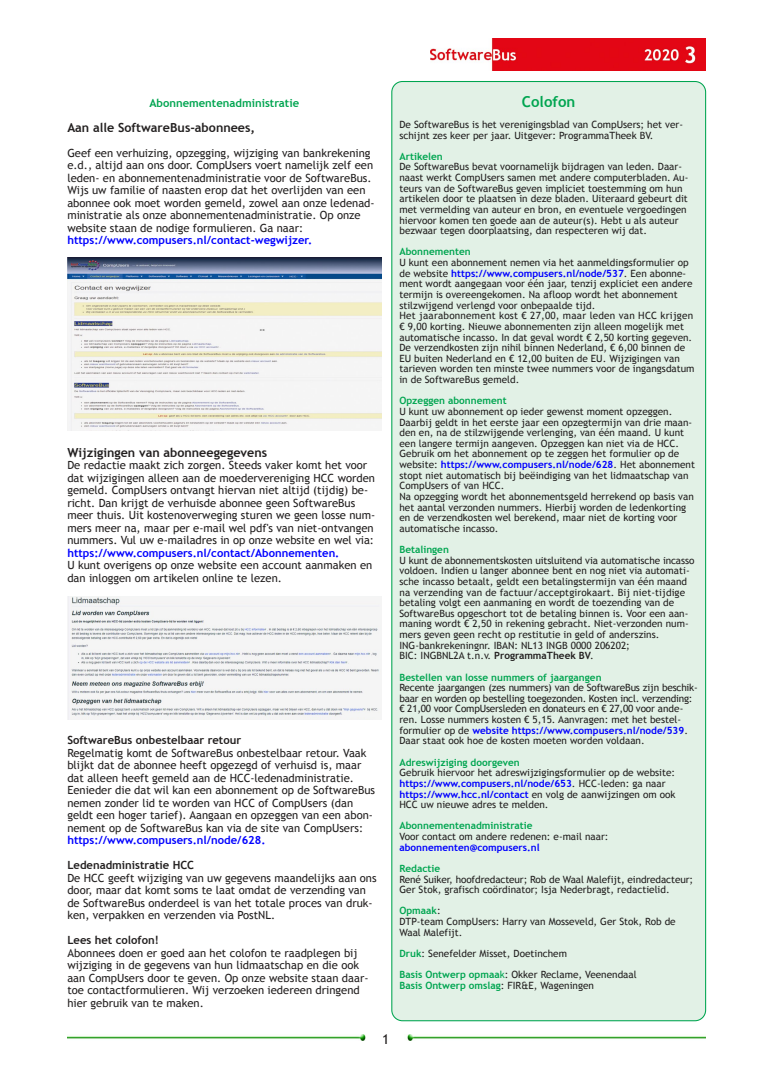
<style>
.page{position:relative;width:773px;height:1081px;background:#fff}
.page>*{position:absolute;margin:0;border:0;box-sizing:border-box;transform-origin:0 0}
.t1{font:700 15px "Trebuchet MS";color:#00a550}
.t2{font:13.75px "Trebuchet MS";color:#221f1f}
.t3{font:700 12.5px "Trebuchet MS";color:#221f1f}
.t4{font:11.25px/12.5px "Trebuchet MS";color:#221f1f}
.t5{font:700 11.25px "Trebuchet MS";color:#00f}
.t6{font:700 11.25px "Trebuchet MS";color:#221f1f}
.t7{font:700 11.25px "Trebuchet MS";color:#00a550}
.t8{font:10px/10.6px "Trebuchet MS";color:#221f1f}
.t9{font:10px/10.6px "Trebuchet MS";letter-spacing:-.02em;color:#221f1f}
.t10{font:700 10px "Trebuchet MS";color:#00a550}
.t11{font:700 10px "Trebuchet MS";color:#00f}
.s1{font-weight:700;color:#00f}
.s2{font-weight:700}
.s3{font-weight:700;color:#00a550}
.s4{color:#00a550}
.s5{font-weight:400;color:#221f1f}
</style>
<div class="page">
<img style="left:431px;top:39px;width:274px;height:32px">
<img style="left:67px;top:1035px;width:299px;height:5px">
<img style="left:407px;top:1035px;width:298px;height:5px">
<div style="left:392px;top:81px;width:313px;height:939px;background:#e2f1e6;border-radius:11px"></div>
<img style="left:67px;top:258px;width:314px;height:172px">
<img style="left:67px;top:596px;width:314px;height:124px">
<p class="t7" style="left:149px;top:96px;width:151px">Abonnementenadministratie</p>
<p class="t3" style="left:67px;top:120px;width:189px">Aan alle SoftwareBus‐abonnees,</p>
<p class="t4" style="left:67px;top:146px;width:309px">Geef een verhuizing, opzegging, wijziging van bankrekening e.d., altijd aan ons door. CompUsers voert namelijk zelf een leden‐ en abonnementenadministratie voor de SoftwareBus.<br>Wijs uw familie of naasten erop dat het overlijden van een abonnee ook moet worden gemeld, zowel aan onze ledenad‐ ministratie als onze abonnementenadministratie. Op onze website staan de nodige formulieren. Ga naar:</p>
<p class="t5" style="left:67px;top:234px;width:246px">https://www.compusers.nl/contact‐wegwijzer.</p>
<p class="t3" style="left:67px;top:445px;width:201px">Wijzigingen van abonneegegevens</p>
<p class="t4" style="left:67px;top:459px;width:309px">De redactie maakt zich zorgen. Steeds vaker komt het voor dat wijzigingen alleen aan de moedervereniging HCC worden gemeld. CompUsers ontvangt hiervan niet altijd (tijdig) be‐ richt. Dan krijgt de verhuisde abonnee geen SoftwareBus meer thuis. Uit kostenoverweging sturen we geen losse num‐ mers meer na, maar per e‐mail wel pdf's van niet‐ontvangen nummers. Vul uw e‐mailadres in op onze website en wel via:</p>
<p class="t5" style="left:67px;top:546px;width:273px">https://www.compusers.nl/contact/Abonnementen.</p>
<p class="t4" style="left:67px;top:559px;width:306px">U kunt overigens op onze website een account aanmaken en dan inloggen om artikelen online te lezen.</p>
<p class="t6" style="left:67px;top:734px;width:175px">SoftwareBus onbestelbaar retour</p>
<p class="t4" style="left:67px;top:746px;width:309px">Regelmatig komt de SoftwareBus onbestelbaar retour. Vaak blijkt dat de abonnee heeft opgezegd of verhuisd is, maar dat alleen heeft gemeld aan de HCC‐ledenadministratie.<br>Eenieder die dat wil kan een abonnement op de SoftwareBus nemen zonder lid te worden van HCC of CompUsers (dan geldt een hoger tarief). Aangaan en opzeggen van een abon‐ nement op de SoftwareBus kan via de site van CompUsers:</p>
<p class="t5" style="left:67px;top:834px;width:200px">https://www.compusers.nl/node/628.</p>
<p class="t6" style="left:67px;top:859px;width:128px">Ledenadministratie HCC</p>
<p class="t4" style="left:67px;top:871px;width:311px">De HCC geeft wijziging van uw gegevens maandelijks aan ons door, maar dat komt soms te laat omdat de verzending van de SoftwareBus onderdeel is van het totale proces van druk‐ ken, verpakken en verzenden via PostNL.</p>
<p class="t6" style="left:67px;top:934px;width:93px">Lees het colofon!</p>
<p class="t4" style="left:67px;top:946px;width:302px">Abonnees doen er goed aan het colofon te raadplegen bij wijziging in de gegevens van hun lidmaatschap en die ook aan CompUsers door te geven. Op onze website staan daar‐ toe contactformulieren. Wij verzoeken iedereen dringend hier gebruik van te maken.</p>
<h2 class="t2" style="left:382px;top:1031px;width:9px">1</h2>
<h1 class="t1" style="left:522px;top:93px;width:55px">Colofon</h1>
<p class="t8" style="left:399px;top:119px;width:285px">De SoftwareBus is het verenigingsblad van CompUsers; het ver‐ schijnt zes keer per jaar. Uitgever: ProgrammaTheek BV.</p>
<p class="t10" style="left:399px;top:150px;width:45px">Artikelen</p>
<p class="t8" style="left:399px;top:162px;width:290px">De SoftwareBus bevat voornamelijk bijdragen van leden. Daar‐ naast werkt CompUsers samen met andere computerbladen. Au‐ teurs van de SoftwareBus geven impliciet toestemming om hun artikelen door te plaatsen in deze bladen. Uiteraard gebeurt dit met vermelding van auteur en bron, en eventuele vergoedingen hiervoor komen ten goede aan de auteur(s). Hebt u als auteur bezwaar tegen doorplaatsing, dan respecteren wij dat.</p>
<p class="t10" style="left:399px;top:246px;width:73px">Abonnementen</p>
<p class="t8" style="left:399px;top:257px;width:296px">U kunt een abonnement nemen via het aanmeldingsformulier op de website <span class="s1">https://www.compusers.nl/node/537</span>. Een abonne‐ ment wordt aangegaan voor één jaar, tenzij expliciet een andere termijn is overeengekomen. Na afloop wordt het abonnement stilzwijgend verlengd voor onbepaalde tijd.<br>Het jaarabonnement kost € 27,00, maar leden van HCC krijgen € 9,00 korting. Nieuwe abonnementen zijn alleen mogelijk met automatische incasso. In dat geval wordt € 2,50 korting gegeven.<br>De verzendkosten zijn nihil binnen Nederland, € 6,00 binnen de EU buiten Nederland en € 12,00 buiten de EU. Wijzigingen van tarieven worden ten minste twee nummers voor de ingangsdatum in de SoftwareBus gemeld.</p>
<p class="t10" style="left:399px;top:395px;width:109px">Opzeggen abonnement</p>
<p class="t8" style="left:399px;top:406px;width:297px">U kunt uw abonnement op ieder gewenst moment opzeggen.<br>Daarbij geldt in het eerste jaar een opzegtermijn van drie maan‐ den en, na de stilzwijgende verlenging, van één maand. U kunt een langere termijn aangeven. Opzeggen kan niet via de HCC.<br>Gebruik om het abonnement op te zeggen het formulier op de website: <span class="s1">https://www.compusers.nl/node/628</span>. Het abonnement stopt niet automatisch bij beëindiging van het lidmaatschap van CompUsers of van HCC.<br>Na opzegging wordt het abonnementsgeld herrekend op basis van het aantal verzonden nummers. Hierbij worden de ledenkorting en de verzendkosten wel berekend, maar niet de korting voor automatische incasso.</p>
<p class="t10" style="left:399px;top:544px;width:51px">Betalingen</p>
<p class="t8" style="left:399px;top:555px;width:296px">U kunt de abonnementskosten uitsluitend via automatische incasso voldoen. Indien u langer abonnee bent en nog niet via automati‐ sche incasso betaalt, geldt een betalingstermijn van één maand na verzending van de factuur/acceptgirokaart. Bij niet‐tijdige betaling volgt een aanmaning en wordt de toezending van de SoftwareBus opgeschort tot de betaling binnen is. Voor een aan‐ maning wordt € 2,50 in rekening gebracht. Niet‐verzonden num‐ mers geven geen recht op restitutie in geld of anderszins.<br>ING‐bankrekeningnr. IBAN: NL13 INGB 0000 206202;<br>BIC: INGBNL2A t.n.v. <span class="s2">ProgrammaTheek BV</span>.</p>
<p class="t10" style="left:399px;top:671px;width:203px">Bestellen van losse nummers of jaargangen</p>
<p class="t9" style="left:399px;top:682px;width:300px">Recente jaargangen (zes nummers) van de SoftwareBus zijn beschik‐ baar en worden op bestelling toegezonden. Kosten incl. verzending: € 21,00 voor CompUsersleden en donateurs en € 27,00 voor ande‐ ren. Losse nummers kosten € 5,15. Aanvragen: met het bestel‐ formulier op de <span class="s1">website https://www.compusers.nl/node/539</span>.<br>Daar staat ook hoe de kosten moeten worden voldaan.</p>
<p class="t10" style="left:399px;top:756px;width:122px">Adreswijziging doorgeven</p>
<p class="t8" style="left:399px;top:767px;width:277px">Gebruik hiervoor het adreswijzigingsformulier op de website: <span class="s1">https://www.compusers.nl/node/653</span>. HCC‐leden: ga naar <span class="s1">https://www.hcc.nl/contact</span> en volg de aanwijzingen om ook HCC uw nieuwe adres te melden.</p>
<p class="t10" style="left:399px;top:820px;width:135px">Abonnementenadministratie</p>
<p class="t8" style="left:399px;top:831px;width:211px">Voor contact om andere redenen: e‐mail naar:</p>
<p class="t11" style="left:399px;top:841px;width:142px">abonnementen@compusers.nl</p>
<p class="t10" style="left:399px;top:862px;width:42px">Redactie</p>
<p class="t8" style="left:399px;top:873px;width:295px">René Suiker, hoofdredacteur; Rob de Waal Malefijt, eindredacteur;<br>Ger Stok, grafisch coördinator; Isja Nederbragt, redactielid.</p>
<p class="t8" style="left:399px;top:905px;width:278px"><span class="s3">Opmaak</span>:<br>DTP‐team CompUsers: Harry van Mosseveld, Ger Stok, Rob de<br>Waal Malefijt.</p>
<p class="t8" style="left:399px;top:942px;width:239px;line-height:21.2px"><span class="s3">Druk</span>: Senefelder Misset, Doetinchem<br><span class="s3">Basis Ontwerp opmaa</span><span class="s4">k</span>: Okker Reclame, Veenendaal</p>
<p class="t10" style="left:399px;top:979px;width:196px">Basis Ontwerp omslag<span class="s5">: FIR&amp;E, Wageningen</span></p>
</div>
